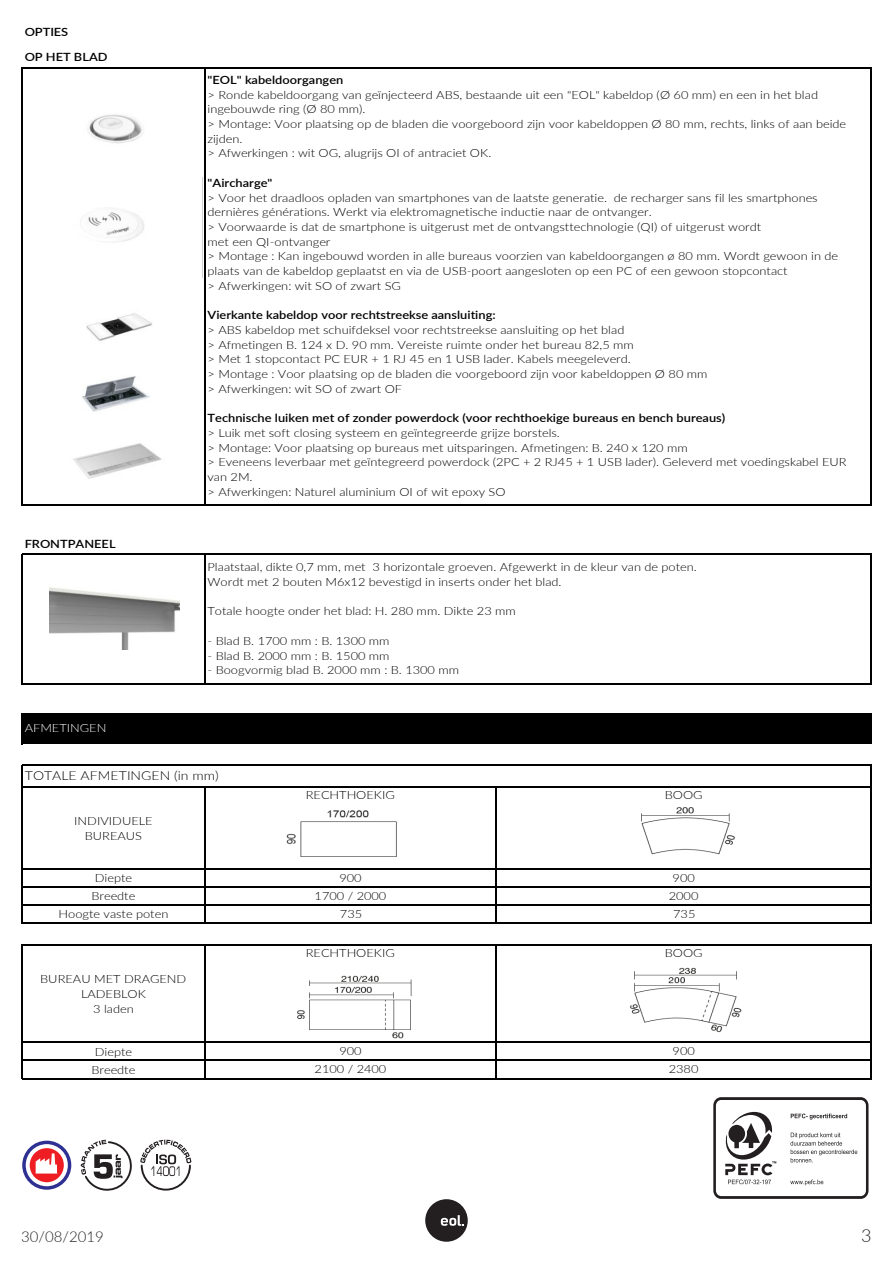
<style>
.page{position:relative;width:893px;height:1263px;background:#fff}
.page>*{position:absolute;margin:0;border:0;box-sizing:border-box;transform-origin:0 0}
.t1{font:300 18px "Lato";color:#231f20}
.t2{font:300 15px "Lato";color:#231f20}
.t3{font:300 12.45px "Lato";letter-spacing:.005em;color:#000;scale:1.13 1}
.t4{font:300 11.4px/14.7px "Lato";color:#000;text-align:center;scale:1.13 1}
.t5{font:600 11.4px/25px "Lato";color:#000;scale:1.13 1}
.t6{font:300 11.4px "Lato";color:#fff;scale:1.13 1}
.s1{font-weight:600}
</style>
<div class="page">
<div style="left:425px;top:1199px;width:43px;height:43px;background:#231f20;border-radius:50%"></div>
<svg style="left:441px;top:1215px;width:23px;height:11px"></svg>
<div style="left:23px;top:713px;width:848px;height:31px;background:#000"></div>
<hr style="left:21px;top:67px;width:1px;height:438px;background:#000">
<hr style="left:204px;top:68px;width:1px;height:437px;background:#000">
<hr style="left:870px;top:68px;width:2px;height:437px;background:#000">
<hr style="left:21px;top:554px;width:1px;height:130px;background:#000">
<hr style="left:870px;top:555px;width:2px;height:129px;background:#000">
<hr style="left:21px;top:713px;width:1px;height:31px;background:#000">
<hr style="left:870px;top:714px;width:2px;height:30px;background:#000">
<hr style="left:204px;top:555px;width:1px;height:129px;background:#000">
<hr style="left:21px;top:765px;width:1px;height:158px;background:#000">
<hr style="left:204px;top:788px;width:1px;height:135px;background:#000">
<hr style="left:495px;top:788px;width:1px;height:135px;background:#000">
<hr style="left:870px;top:766px;width:2px;height:157px;background:#000">
<hr style="left:21px;top:944px;width:1px;height:135px;background:#000">
<hr style="left:204px;top:945px;width:1px;height:134px;background:#000">
<hr style="left:870px;top:945px;width:2px;height:134px;background:#000">
<hr style="left:495px;top:945px;width:1px;height:134px;background:#000">
<hr style="left:22px;top:67px;width:850px;height:1px;background:#000">
<hr style="left:22px;top:504px;width:850px;height:1px;background:#000">
<hr style="left:22px;top:554px;width:850px;height:1px;background:#000">
<hr style="left:22px;top:683px;width:850px;height:1px;background:#000">
<hr style="left:22px;top:713px;width:850px;height:1px;background:#000">
<hr style="left:22px;top:743px;width:850px;height:1px;background:#000">
<hr style="left:22px;top:765px;width:850px;height:1px;background:#000">
<hr style="left:22px;top:786px;width:850px;height:2px;background:#000">
<hr style="left:22px;top:868px;width:850px;height:1px;background:#000">
<hr style="left:22px;top:886px;width:850px;height:1px;background:#000">
<hr style="left:22px;top:904px;width:850px;height:1px;background:#000">
<hr style="left:22px;top:922px;width:850px;height:1px;background:#000">
<hr style="left:22px;top:944px;width:850px;height:1px;background:#000">
<hr style="left:22px;top:1042px;width:850px;height:1px;background:#000">
<hr style="left:22px;top:1060px;width:850px;height:1px;background:#000">
<hr style="left:22px;top:1078px;width:850px;height:1px;background:#000">
<img style="left:87px;top:114px;width:56px;height:30px">
<img style="left:82px;top:376px;width:68px;height:36px">
<img style="left:73px;top:443px;width:89px;height:36px">
<img style="left:49px;top:587px;width:131px;height:63px">
<img style="left:88px;top:210px;width:56px;height:33px">
<img style="left:86px;top:313px;width:66px;height:28px">
<img style="left:286px;top:810px;width:111px;height:47px">
<img style="left:297px;top:975px;width:115px;height:64px">
<img style="left:641px;top:807px;width:94px;height:48px">
<img style="left:630px;top:967px;width:112px;height:66px">
<div style="left:30px;top:1148px;width:34px;height:34px;background:#ee1d23;border-radius:50%"></div>
<div style="left:22px;top:1141px;width:49px;height:49px;border:3px solid #2e3092;border-radius:50%"></div>
<svg style="left:36px;top:1153px;width:21px;height:20px"></svg>
<svg style="left:81px;top:1140px;width:51px;height:51px"></svg>
<svg style="left:140px;top:1140px;width:51px;height:50px"></svg>
<div style="left:713px;top:1097px;width:155px;height:102px;border:3px solid #231f20;border-radius:7px"></div>
<svg style="left:791px;top:1113px;width:56px;height:6px"></svg>
<svg style="left:790px;top:1179px;width:33px;height:6px"></svg>
<svg style="left:790px;top:1132px;width:67px;height:30px"></svg>
<svg style="left:725px;top:1112px;width:51px;height:72px"></svg>
<p class="t5" style="left:25px;top:19px;width:75px">OPTIES<br>OP HET BLAD</p>
<p class="t5" style="left:25px;top:531px;width:82px">FRONTPANEEL</p>
<p class="t6" style="left:25px;top:720px;width:74px">AFMETINGEN</p>
<p class="t4" style="left:208px;top:72px;width:567px;text-align:left"><span class="s1">"EOL" kabeldoorgangen<br></span>&gt; Ronde kabeldoorgang van geïnjecteerd ABS, bestaande uit een "EOL" kabeldop (Ø 60 mm) en een in het blad ingebouwde ring (Ø 80 mm).<br>&gt; Montage: Voor plaatsing op de bladen die voorgeboord zijn voor kabeldoppen Ø 80 mm, rechts, links of aan beide zijden.<br>&gt; Afwerkingen : wit OG, alugrijs OI of antraciet OK.</p>
<p class="t4" style="left:208px;top:175px;width:560px;text-align:left"><span class="s1">"Aircharge"<br></span>&gt; Voor het draadloos opladen van smartphones van de laatste generatie. de recharger sans fil les smartphones dernières générations. Werkt via elektromagnetische inductie naar de ontvanger.<br>&gt; Voorwaarde is dat de smartphone is uitgerust met de ontvangsttechnologie (QI) of uitgerust wordt<br>met een QI-ontvanger<br>&gt; Montage : Kan ingebouwd worden in alle bureaus voorzien van kabeldoorgangen ø 80 mm. Wordt gewoon in de plaats van de kabeldop geplaatst en via de USB-poort aangesloten op een PC of een gewoon stopcontact<br>&gt; Afwerkingen: wit SO of zwart SG</p>
<p class="t4" style="left:208px;top:307px;width:444px;text-align:left"><span class="s1">Vierkante kabeldop voor rechtstreekse aansluiting:<br></span>&gt; ABS kabeldop met schuifdeksel voor rechtstreekse aansluiting op het blad<br>&gt; Afmetingen B. 124 x D. 90 mm. Vereiste ruimte onder het bureau 82,5 mm<br>&gt; Met 1 stopcontact PC EUR + 1 RJ 45 en 1 USB lader. Kabels meegeleverd.<br>&gt; Montage : Voor plaatsing op de bladen die voorgeboord zijn voor kabeldoppen Ø 80 mm &gt; Afwerkingen: wit SO of zwart OF</p>
<p class="t4" style="left:208px;top:410px;width:567px;text-align:left"><span class="s1">Technische luiken met of zonder powerdock (voor rechthoekige bureaus en bench bureaus)<br></span>&gt; Luik met soft closing systeem en geïntegreerde grijze borstels.<br>&gt; Montage: Voor plaatsing op bureaus met uitsparingen. Afmetingen: B. 240 x 120 mm<br>&gt; Eveneens leverbaar met geïntegreerd powerdock (2PC + 2 RJ45 + 1 USB lader). Geleverd met voedingskabel EUR van 2M.<br>&gt; Afwerkingen: Naturel aluminium OI of wit epoxy SO</p>
<p class="t4" style="left:208px;top:559px;width:434px;text-align:left">Plaatstaal, dikte 0,7 mm, met 3 horizontale groeven. Afgewerkt in de kleur van de poten.<br>Wordt met 2 bouten M6x12 bevestigd in inserts onder het blad.</p>
<p class="t4" style="left:208px;top:604px;width:274px">Totale hoogte onder het blad: H. 280 mm. Dikte 23 mm</p>
<p class="t4" style="left:208px;top:633px;width:163px">- Blad B. 1700 mm : B. 1300 mm</p>
<p class="t4" style="left:208px;top:648px;width:163px">- Blad B. 2000 mm : B. 1500 mm</p>
<p class="t4" style="left:208px;top:662px;width:224px">- Boogvormig blad B. 2000 mm : B. 1300 mm</p>
<p class="t3" style="left:25px;top:767px;width:173px">TOTALE AFMETINGEN (in mm)</p>
<p class="t4" style="left:74px;top:813px;width:71px">INDIVIDUELE<br>BUREAUS</p>
<p class="t4" style="left:59px;top:869px;width:99px;line-height:18.1px">Diepte<br>Breedte<br>Hoogte vaste poten</p>
<p class="t4" style="left:40px;top:971px;width:131px">BUREAU MET DRAGEND<br>LADEBLOK<br>3 laden</p>
<p class="t4" style="left:91px;top:1042px;width:40px;line-height:18.1px;text-align:left">Diepte<br>Breedte</p>
<p class="t4" style="left:306px;top:787px;width:80px">RECHTHOEKIG</p>
<p class="t4" style="left:339px;top:870px;width:21px">900</p>
<p class="t4" style="left:315px;top:888px;width:65px">1700 / 2000</p>
<p class="t4" style="left:665px;top:787px;width:35px">BOOG</p>
<p class="t4" style="left:669px;top:868px;width:28px;line-height:18.1px">900<br>2000</p>
<p class="t4" style="left:340px;top:906px;width:21px">735</p>
<p class="t4" style="left:673px;top:906px;width:21px">735</p>
<p class="t4" style="left:306px;top:945px;width:80px">RECHTHOEKIG</p>
<p class="t4" style="left:665px;top:945px;width:35px">BOOG</p>
<p class="t4" style="left:315px;top:1041px;width:65px;line-height:18.1px">900<br>2100 / 2400</p>
<p class="t4" style="left:669px;top:1041px;width:28px;line-height:18.1px">900<br>2380</p>
<h2 class="t2" style="left:21px;top:1226px;width:84px">30/08/2019</h2>
<h1 class="t1" style="left:861px;top:1223px;width:12px">3</h1>
</div>
